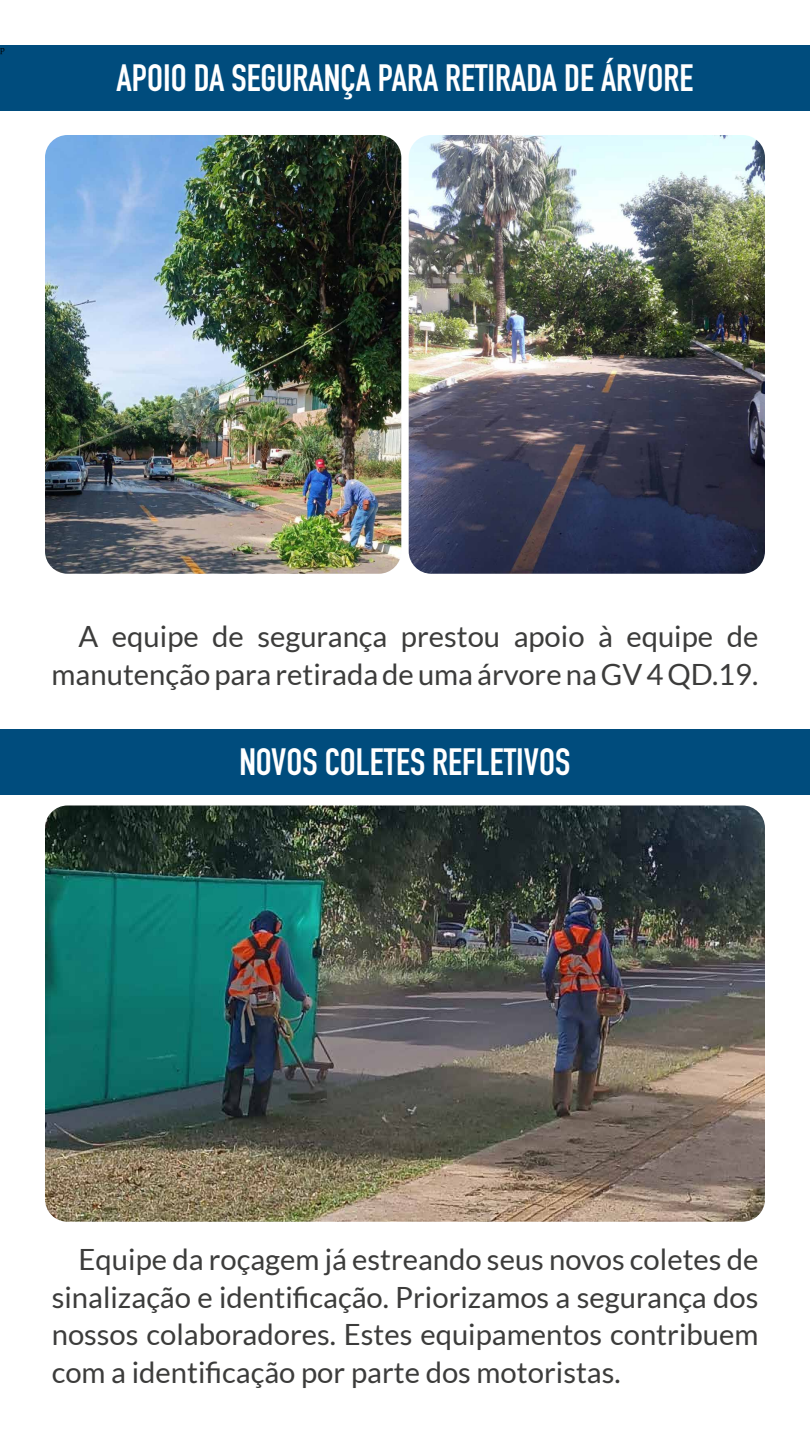
<style>
.page{position:relative;width:810px;height:1440px;background:#fff}
.page>*{position:absolute;margin:0;border:0;box-sizing:border-box;transform-origin:0 0}
.t1{font:700 37.5px "DIN Condensed";color:#fff}
.t2{font:29.25px/37.5px "Lato";color:#3c3c3b;text-align:right}
.t3{font:9px "Minion Pro";color:#000}
</style>
<div class="page">
<div style="left:0;top:45px;width:810px;height:66px;background:#004c7d"></div>
<img style="left:409px;top:135px;width:356px;height:439px">
<img style="left:45px;top:135px;width:356px;height:439px">
<img style="left:45px;top:806px;width:720px;height:416px">
<div style="left:0;top:729px;width:810px;height:66px;background:#004c7d"></div>
<p class="t3" style="left:0;top:43px;width:6px">p</p>
<p class="t1" style="left:117px;top:53px;width:578px">APOIO DA SEGURANÇA PARA RETIRADA DE ÁRVORE</p>
<p class="t2" style="left:52px;top:618px;width:708px">A equipe de segurança prestou apoio à equipe de manutenção para retirada de uma árvore na GV 4 QD.19.</p>
<p class="t1" style="left:239px;top:737px;width:332px">NOVOS COLETES REFLETIVOS</p>
<p class="t2" style="left:52px;top:1241px;width:708px;text-align:justify;text-indent:27px">Equipe da roçagem já estreando seus novos coletes de sinalização e identificação. Priorizamos a segurança dos nossos colaboradores. Estes equipamentos contribuem com a identificação por parte dos motoristas.</p>
</div>
